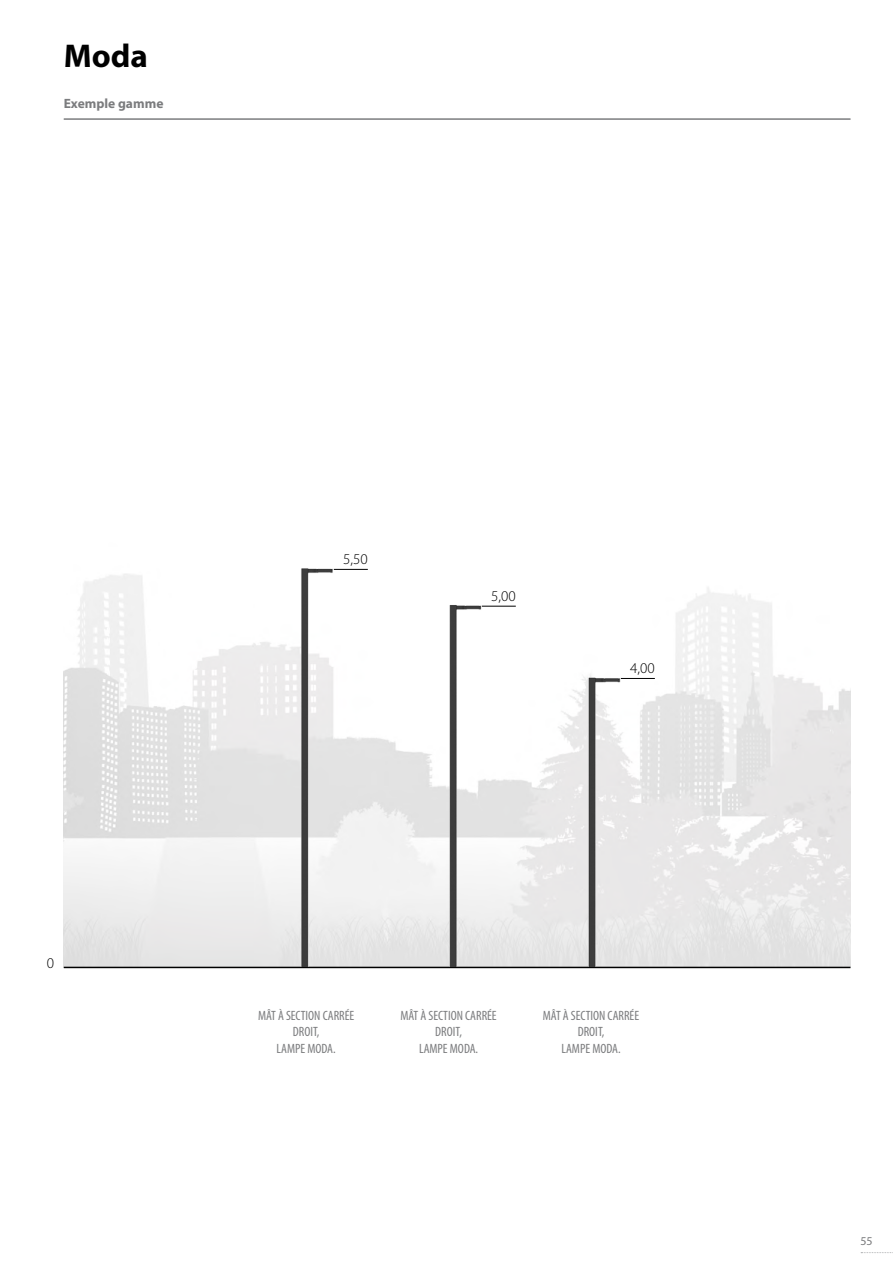
<style>
.page{position:relative;width:893px;height:1263px;background:#fff}
.page>*{position:absolute;margin:0;border:0;box-sizing:border-box;transform-origin:0 0}
.t1{font:700 33px "Myriad Pro";color:#000}
.t2{font:300 15px "Myriad Pro";color:#000}
.t3{font:condensed 13.5px/16.2px "Myriad Pro";color:#7b7c7e;text-align:center}
.t4{font:700 13.5px "Myriad Pro";color:#7b7c7e}
.t5{font:12px "Myriad Pro";color:#7b7c7e}
</style>
<div class="page">
<img style="left:64px;top:574px;width:786px;height:393px">
<hr style="left:64px;top:119px;width:786px;height:1px;background:#7b7c7e">
<hr style="left:64px;top:967px;width:786px;height:1px;background:#000">
<hr style="left:621px;top:678px;width:34px;height:1px;background:#000">
<img style="left:281px;top:568px;width:357px;height:399px">
<svg style="left:861px;top:1252px;width:32px;height:1px"></svg>
<h1 class="t1" style="left:64px;top:35px;width:86px">Moda</h1>
<p class="t4" style="left:64px;top:95px;width:101px">Exemple gamme</p>
<p class="t2" style="left:47px;top:954px;width:9px">0</p>
<p class="t2" style="left:343px;top:550px;width:26px">5,50</p>
<p class="t2" style="left:491px;top:587px;width:26px">5,00</p>
<p class="t2" style="left:630px;top:659px;width:26px">4,00</p>
<p class="t3" style="left:258px;top:1007px;width:98px">MÂT À SECTION CARRÉE<br>DROIT,<br>LAMPE MODA.</p>
<p class="t3" style="left:400px;top:1007px;width:98px">MÂT À SECTION CARRÉE<br>DROIT,<br>LAMPE MODA.</p>
<p class="t3" style="left:543px;top:1007px;width:98px">MÂT À SECTION CARRÉE<br>DROIT,<br>LAMPE MODA.</p>
<p class="t5" style="left:860px;top:1233px;width:14px">55</p>
</div>
